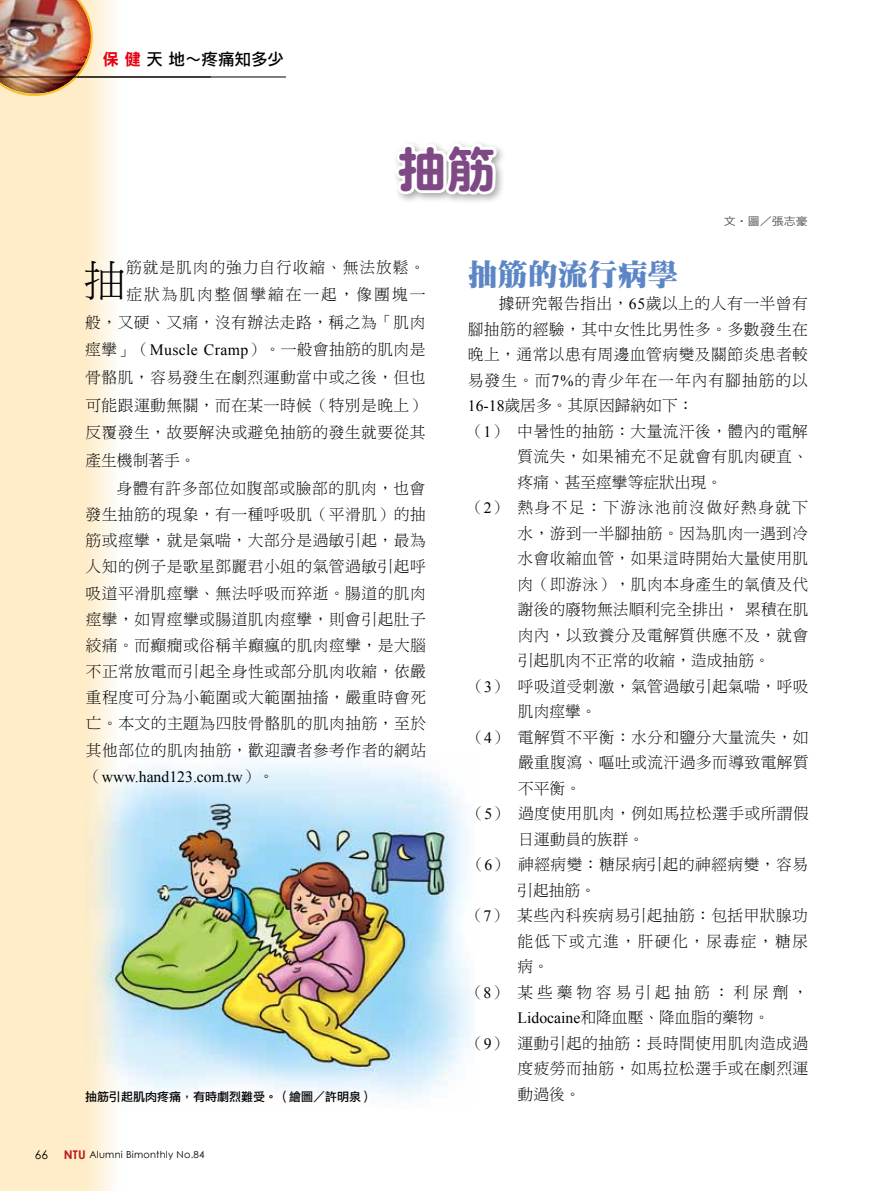
<style>
.page{position:relative;width:893px;height:1191px;background:#fff}
.page>*{position:absolute;margin:0;border:0;box-sizing:border-box;transform-origin:0 0}
.t1{font:49.5px "DF Yuan Std W9";color:#7e4985}
.t2{font:42.75px "DF Ming Std W3";color:#000}
.t3{font:30px "DF Ming Std W12";color:#5c86c5}
.t4{font:16.5px "DF Li Hei Std W5";color:#000}
.t5{font:15.75px/26.2px "DF Ming Std W3";letter-spacing:.025em;color:#000;text-align:justify}
.t6{font:15.75px "DF Ming Std W3";color:#000}
.t7{font:15.75px "DF Ming Std W3";letter-spacing:.09em;color:#000}
.t8{font:15.75px "Times New Roman";color:#000}
.t9{font:15.75px "DF Ming Std W3";letter-spacing:.065em;color:#000}
.t10{font:15.75px "DF Ming Std W3";letter-spacing:.06em;color:#000}
.t11{font:15.75px "DF Ming Std W3";letter-spacing:.005em;color:#000}
.t12{font:15.75px "DF Ming Std W3";letter-spacing:.245em;color:#000}
.t13{font:15.75px "DF Ming Std W3";letter-spacing:.125em;color:#000}
.t14{font:12px "DF Li Hei Std W5";color:#000}
.t15{font:12px "Century Gothic";color:#000}
.t16{font:10.8px "DF Hei Std W5";color:#595757;scale:1.11 1}
.t17{font:9.75px "Century Gothic";letter-spacing:.025em;color:#000}
.s1{font-family:"DF Hei Std W9";color:#e60012}
.s2{font-family:"Times New Roman"}
.s3{font-family:"DF Ming Std W3"}
.s4{font-weight:700;font-size:12px;color:#b81c22}
</style>
<div class="page">
<svg style="left:0;top:0;width:128px;height:1191px;background:#fdeecc"></svg>
<img style="left:85px;top:753px;width:390px;height:355px">
<div style="left:392px;top:140px;width:114px;height:65px;background:#000;opacity:.35"></div>
<svg style="left:393px;top:140px;width:107px;height:60px"></svg>
<hr style="left:0;top:77px;width:286px;height:1px;background:#000">
<img style="left:0;top:0;width:93px;height:96px">
<hr style="left:0;top:77px;width:211px;height:1px;background:#000">
<p class="t4" style="left:103px;top:50px;width:183px"><span class="s1">保 健</span> 天地～疼痛知多少</p>
<h1 class="t1" style="left:397px;top:142px;width:100px">抽筋</h1>
<p class="t16" style="left:724px;top:215px;width:77px">文‧圖／張志豪</p>
<h2 class="t2" style="left:84px;top:258px;width:44px">抽</h2>
<p class="t10" style="left:126px;top:259px;width:301px">筋就是肌肉的強力自行收縮、無法放鬆。</p>
<p class="t13" style="left:126px;top:286px;width:300px">症狀為肌肉整個攣縮在一起，像團塊一</p>
<p class="t5" style="left:85px;top:309px;width:342px">般，又硬、又痛，沒有辦法走路，稱之為「肌肉</p>
<p class="t5" style="left:85px;top:336px;width:342px">痙攣」（<span class="s2">Muscle Cramp</span>）。一般會抽筋的肌肉是</p>
<p class="t5" style="left:85px;top:364px;width:342px">骨骼肌，容易發生在劇烈運動當中或之後，但也</p>
<p class="t5" style="left:85px;top:392px;width:342px">可能跟運動無關，而在某一時候（特別是晚上）</p>
<p class="t5" style="left:85px;top:419px;width:342px">反覆發生，故要解決或避免抽筋的發生就要從其</p>
<p class="t5" style="left:85px;top:447px;width:112px">產生機制著手。</p>
<p class="t5" style="left:116px;top:475px;width:311px">身體有許多部位如腹部或臉部的肌肉，也會</p>
<p class="t5" style="left:86px;top:501px;width:342px">發生抽筋的現象，有一種呼吸肌（平滑肌）的抽筋或痙攣，就是氣喘，大部分是過敏引起，最為人知的例子是歌星鄧麗君小姐的氣管過敏引起呼吸道平滑肌痙攣、無法呼吸而猝逝。腸道的肌肉痙攣，如胃痙攣或腸道肌肉痙攣，則會引起肚子絞痛。而癲癇或俗稱羊癲瘋的肌肉痙攣，是大腦不正常放電而引起全身性或部分肌肉收縮，依嚴重程度可分為小範圍或大範圍抽搐，嚴重時會死亡。本文的主題為四肢骨骼肌的肌肉抽筋，至於其他部位的肌肉抽筋，歡迎讀者參考作者的網站</p>
<p class="t8" style="left:86px;top:766px;width:190px"><span class="s3">（</span>www.hand123.com.tw<span class="s3">）。</span></p>
<p class="t14" style="left:85px;top:1090px;width:289px">抽筋引起肌肉疼痛，有時劇烈難受。（繪圖／許明泉）</p>
<p class="t15" style="left:35px;top:1146px;width:15px">66</p>
<p class="t17" style="left:64px;top:1147px;width:142px"><span class="s4">NTU</span> Alumni Bimonthly No.84</p>
<h3 class="t3" style="left:468px;top:258px;width:211px">抽筋的流行病學</h3>
<p class="t5" style="left:499px;top:290px;width:311px">據研究報告指出，<span class="s2">65</span>歲以上的人有一半曾有</p>
<p class="t5" style="left:468px;top:315px;width:342px">腳抽筋的經驗，其中女性比男性多。多數發生在</p>
<p class="t5" style="left:468px;top:341px;width:342px">晚上，通常以患有周邊血管病變及關節炎患者較</p>
<p class="t9" style="left:468px;top:371px;width:342px">易發生。而<span class="s2">7%</span>的青少年在一年內有腳抽筋的以</p>
<p class="t6" style="left:468px;top:397px;width:227px"><span class="s2">16-18</span>歲居多。其原因歸納如下：</p>
<p class="t5" style="left:468px;top:417px;width:342px">（<span class="s2">1</span>） 中暑性的抽筋：大量流汗後，體內的電解</p>
<p class="t5" style="left:517px;top:443px;width:292px">質流失，如果補充不足就會有肌肉硬直、</p>
<p class="t6" style="left:517px;top:473px;width:206px">疼痛、甚至痙攣等症狀出現。</p>
<p class="t7" style="left:468px;top:499px;width:342px">（<span class="s2">2</span>） 熱身不足：下游泳池前沒做好熱身就下</p>
<p class="t5" style="left:517px;top:519px;width:292px">水，游到一半腳抽筋。因為肌肉一遇到冷</p>
<p class="t5" style="left:518px;top:545px;width:292px">水會收縮血管，如果這時開始大量使用肌</p>
<p class="t5" style="left:518px;top:570px;width:292px">肉（即游泳），肌肉本身產生的氧債及代</p>
<p class="t11" style="left:518px;top:601px;width:292px">謝後的廢物無法順利完全排出，累積在肌</p>
<p class="t5" style="left:518px;top:621px;width:292px">肉內，以致養分及電解質供應不及，就會</p>
<p class="t6" style="left:518px;top:652px;width:254px">引起肌肉不正常的收縮，造成抽筋。</p>
<p class="t5" style="left:468px;top:672px;width:342px">（<span class="s2">3</span>） 呼吸道受刺激，氣管過敏引起氣喘，呼吸</p>
<p class="t5" style="left:518px;top:698px;width:80px">肌肉痙攣。</p>
<p class="t5" style="left:468px;top:723px;width:342px">（<span class="s2">4</span>） 電解質不平衡：水分和鹽分大量流失，如</p>
<p class="t5" style="left:518px;top:749px;width:292px">嚴重腹瀉、嘔吐或流汗過多而導致電解質</p>
<p class="t5" style="left:518px;top:774px;width:64px">不平衡。</p>
<p class="t5" style="left:469px;top:800px;width:342px">（<span class="s2">5</span>） 過度使用肌肉，例如馬拉松選手或所謂假</p>
<p class="t6" style="left:518px;top:830px;width:127px">日運動員的族群。</p>
<p class="t5" style="left:469px;top:851px;width:341px">（<span class="s2">6</span>） 神經病變：糖尿病引起的神經病變，容易</p>
<p class="t5" style="left:517px;top:876px;width:80px">引起抽筋。</p>
<p class="t5" style="left:468px;top:902px;width:342px">（<span class="s2">7</span>） 某些內科疾病易引起抽筋：包括甲狀腺功</p>
<p class="t7" style="left:517px;top:932px;width:292px">能低下或亢進，肝硬化，尿毒症，糖尿</p>
<p class="t5" style="left:517px;top:953px;width:33px">病。</p>
<p class="t12" style="left:468px;top:983px;width:342px">（<span class="s2">8</span>） 某些藥物容易引起抽筋：利尿劑，</p>
<p class="t6" style="left:517px;top:1009px;width:253px"><span class="s2">Lidocaine</span>和降血壓、降血脂的藥物。</p>
<p class="t5" style="left:468px;top:1029px;width:342px">（<span class="s2">9</span>） 運動引起的抽筋：長時間使用肌肉造成過</p>
<p class="t5" style="left:518px;top:1055px;width:292px">度疲勞而抽筋，如馬拉松選手或在劇烈運</p>
<p class="t5" style="left:518px;top:1080px;width:64px">動過後。</p>
</div>
